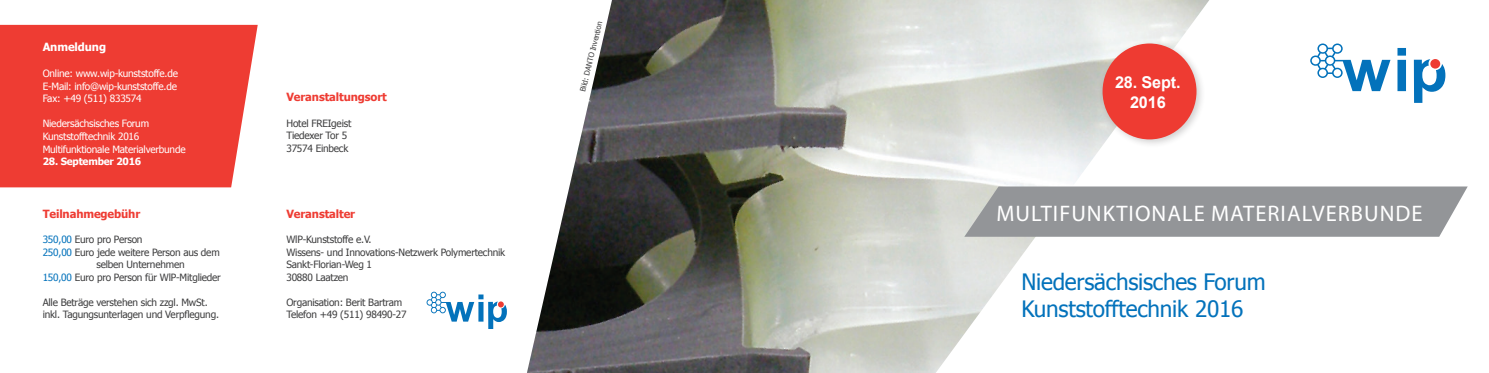
<style>
.page{position:relative;width:1489px;height:373px;background:#fff}
.page>*{position:absolute;margin:0;border:0;box-sizing:border-box;transform-origin:0 0}
.t1{font:22.5px/27px "Tahoma";letter-spacing:-.01em;color:#0372bb}
.t2{font:22.5px "Myriad Pro";letter-spacing:.045em;color:#fff}
.t3{font:700 16.25px/19.5px "Arial";letter-spacing:-.01em;color:#fff;text-align:center}
.t4{font:700 11.25px "Tahoma";letter-spacing:-.01em;color:#ee3c33}
.t5{font:700 11.25px "Tahoma";letter-spacing:-.01em;color:#fff}
.t6{font:10px/12.5px "Tahoma";letter-spacing:-.02em;color:#3e3e3f}
.t7{font:10px/12.5px "Tahoma";letter-spacing:-.02em;color:#fff;text-align:justify}
.t8{font:700 10px "Tahoma";letter-spacing:-.02em;color:#fff}
.t9{font:7.5px "Tahoma";color:#3e3e3f}
.s1{color:#0372bb}
</style>
<div class="page">
<svg style="left:1413px;top:59px;width:32px;height:44px"></svg>
<svg style="left:1310px;top:43px;width:80px;height:48px"></svg>
<svg style="left:1397px;top:48px;width:8px;height:43px"></svg>
<div style="left:1430px;top:59px;width:9px;height:9px;background:#ee3b32;border-radius:50%"></div>
<svg style="left:426px;top:291px;width:81px;height:37px"></svg>
<div style="left:0;top:25px;width:258px;height:162px;background:#ee3c33"></div>
<img style="left:527px;top:0;width:682px;height:372px">
<svg style="left:964px;top:186px;width:503px;height:50px;background:#999b9d"></svg>
<div style="left:1098px;top:39px;width:108px;height:109px;background:#231f20;opacity:.21"></div>
<div style="left:1102px;top:43px;width:94px;height:96px;background:#ee3b32;border-radius:50%"></div>
<p class="t5" style="left:43px;top:39px;width:65px">Anmeldung</p>
<p class="t7" style="left:43px;top:67px;width:137px">Online: www.wip-kunststoffe.de E-Mail: info@wip-kunststoffe.de Fax: +49 (511) 833574</p>
<p class="t7" style="left:43px;top:117px;width:144px;text-align:left">Niedersächsisches Forum<br>Kunststofftechnik 2016<br>Multifunktionale Materialverbunde</p>
<p class="t8" style="left:43px;top:154px;width:100px">28. September 2016</p>
<p class="t4" style="left:43px;top:205px;width:99px">Teilnahmegebühr</p>
<p class="t6" style="left:43px;top:232px;width:101px"><span class="s1">350,00</span> Euro pro Person</p>
<p class="t6" style="left:43px;top:245px;width:178px"><span class="s1">250,00</span> Euro jede weitere Person aus dem</p>
<p class="t6" style="left:96px;top:257px;width:90px">selben Unternehmen</p>
<p class="t6" style="left:43px;top:270px;width:180px"><span class="s1">150,00</span> Euro pro Person für WlP-Mitglieder</p>
<p class="t6" style="left:43px;top:295px;width:178px">Alle Beträge verstehen sich zzgl. MwSt. inkl. Tagungsunterlagen und Verpflegung.</p>
<p class="t4" style="left:286px;top:89px;width:102px">Veranstaltungsort</p>
<p class="t6" style="left:286px;top:116px;width:66px">Hotel FREIgeist<br>Tiedexer Tor 5<br>37574 Einbeck</p>
<p class="t4" style="left:286px;top:205px;width:70px">Veranstalter</p>
<p class="t6" style="left:286px;top:232px;width:220px">WlP-Kunststoffe e.V.<br>Wissens- und Innovations-Netzwerk Polymertechnik<br>Sankt-Florian-Weg 1<br>30880 Laatzen</p>
<p class="t6" style="left:286px;top:295px;width:122px">Organisation: Berit Bartram<br>Telefon +49 (511) 98490-27</p>
<p class="t9" style="left:577px;top:90px;width:73px;rotate:-76deg">Bild: DANTO Invention</p>
<h2 class="t3" style="left:1115px;top:73px;width:67px">28. Sept.<br>2016</h2>
<h1 class="t2" style="left:996px;top:199px;width:427px">MULTIFUNKTIONALE MATERIALVERBUNDE</h1>
<h1 class="t1" style="left:1021px;top:266px;width:246px">Niedersächsisches Forum<br>Kunststofftechnik 2016</h1>
</div>
